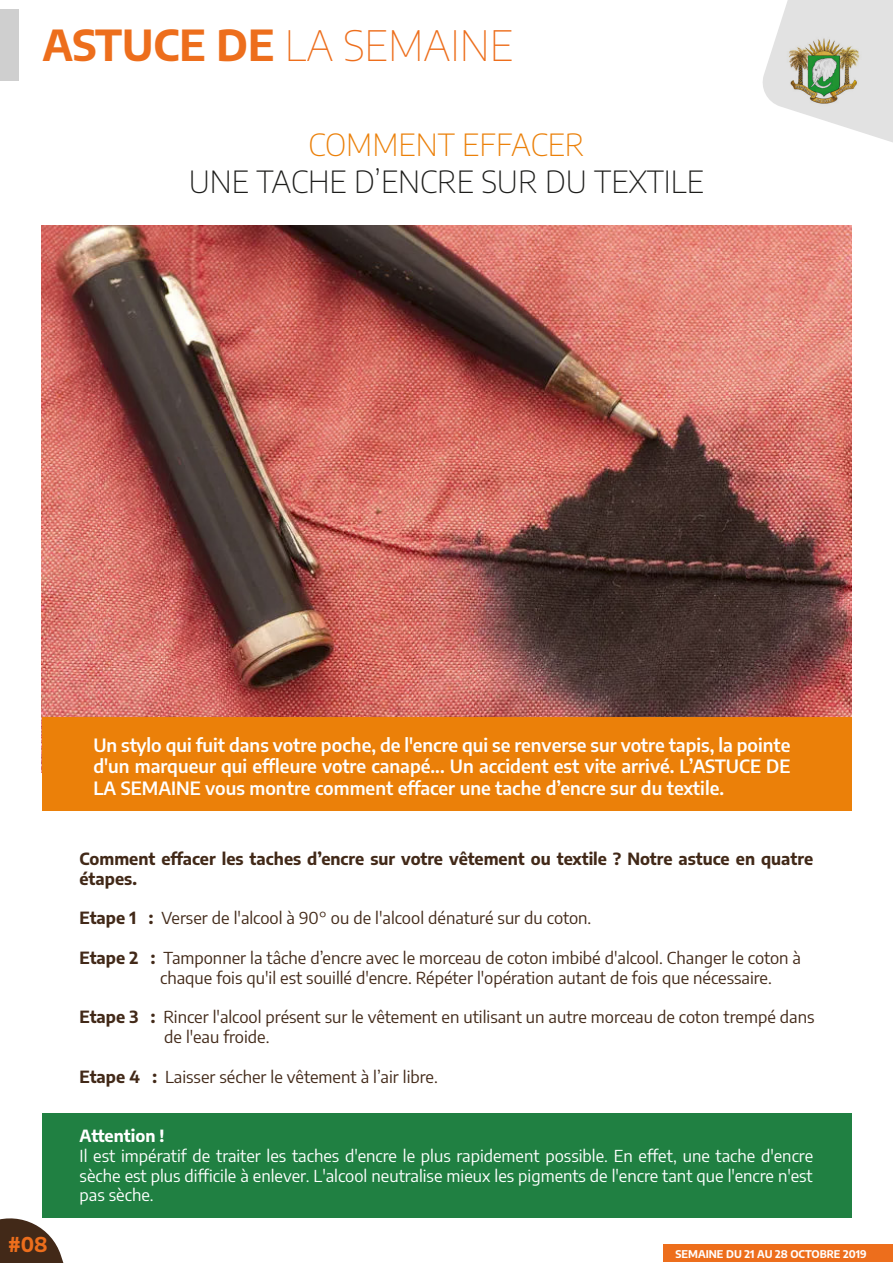
<style>
.page{position:relative;width:893px;height:1263px;background:#fff}
.page>*{position:absolute;margin:0;border:0;box-sizing:border-box;transform-origin:0 0}
.t1{font:100 42px "Encode Sans";color:#ed6e1c}
.t2{font:200 30.6px "Encode Sans";color:#1d1d1b}
.t3{font:200 30.6px "Encode Sans";color:#eb8009}
.t4{font:700 20.1px "Encode Sans";color:#ed6e1c}
.t5{font:600 18px/21.6px "Encode Sans";color:#fff;text-align:justify}
.t6{font:16.5px/19.8px "Encode Sans";color:#422918}
.t7{font:16.5px/19.8px "Encode Sans";color:#fff;text-align:justify}
.t8{font:700 16.5px/19.8px "Encode Sans";color:#422918}
.t9{font:700 16.5px "Encode Sans";color:#fff}
.t10{font:700 10.5px "Encode Sans";color:#fff}
.s1{font-weight:700}
</style>
<div class="page">
<img style="left:42px;top:226px;width:809px;height:491px">
<svg style="left:762px;top:0;width:131px;height:143px"></svg>
<img style="left:784px;top:34px;width:81px;height:74px">
<div style="left:664px;top:1244px;width:229px;height:18px;background:#ed6e1c"></div>
<svg style="left:0;top:1218px;width:64px;height:45px"></svg>
<div style="left:0;top:9px;width:18px;height:71px;background:#cfcfcf"></div>
<div style="left:42px;top:717px;width:809px;height:94px;background:#eb8009"></div>
<div style="left:42px;top:1113px;width:809px;height:105px;background:#208042"></div>
<h1 class="t1" style="left:43px;top:17px;width:472px"><span class="s1">ASTUCE DE</span> LA SEMAINE</h1>
<h2 class="t3" style="left:308px;top:124px;width:278px">COMMENT EFFACER</h2>
<h2 class="t2" style="left:189px;top:161px;width:517px">UNE TACHE D’ENCRE SUR DU TEXTILE</h2>
<p class="t5" style="left:93px;top:733px;width:698px">Un stylo qui fuit dans votre poche, de l'encre qui se renverse sur votre tapis, la pointe d'un marqueur qui effleure votre canapé... Un accident est vite arrivé. L’ASTUCE DE LA SEMAINE vous montre comment effacer une tache d’encre sur du textile.</p>
<p class="t8" style="left:80px;top:848px;width:735px">Comment effacer les taches d’encre sur votre vêtement ou textile ? Notre astuce en quatre étapes.</p>
<p class="t6" style="left:80px;top:907px;width:513px"><span class="s1">Etape 1 :</span> Verser de l'alcool à 90° ou de l'alcool dénaturé sur du coton.</p>
<p class="t6" style="left:160px;top:947px;width:642px;text-indent:-81px"><span class="s1">Etape 2 :</span> Tamponner la tâche d’encre avec le morceau de coton imbibé d'alcool. Changer le coton à chaque fois qu'il est souillé d'encre. Répéter l'opération autant de fois que nécessaire.</p>
<p class="t6" style="left:164px;top:1006px;width:652px;text-indent:-85px"><span class="s1">Etape 3 :</span> Rincer l'alcool présent sur le vêtement en utilisant un autre morceau de coton trempé dans de l'eau froide.</p>
<p class="t6" style="left:80px;top:1066px;width:360px"><span class="s1">Etape 4 :</span> Laisser sécher le vêtement à l’air libre.</p>
<p class="t4" style="left:8px;top:1230px;width:41px">#08</p>
<p class="t9" style="left:80px;top:1123px;width:86px">Attention !</p>
<p class="t7" style="left:80px;top:1145px;width:735px">Il est impératif de traiter les taches d'encre le plus rapidement possible. En effet, une tache d'encre sèche est plus difficile à enlever. L'alcool neutralise mieux les pigments de l'encre tant que l'encre n'est pas sèche.</p>
<p class="t10" style="left:676px;top:1246px;width:193px">SEMAINE DU 21 AU 28 OCTOBRE 2019</p>
</div>
